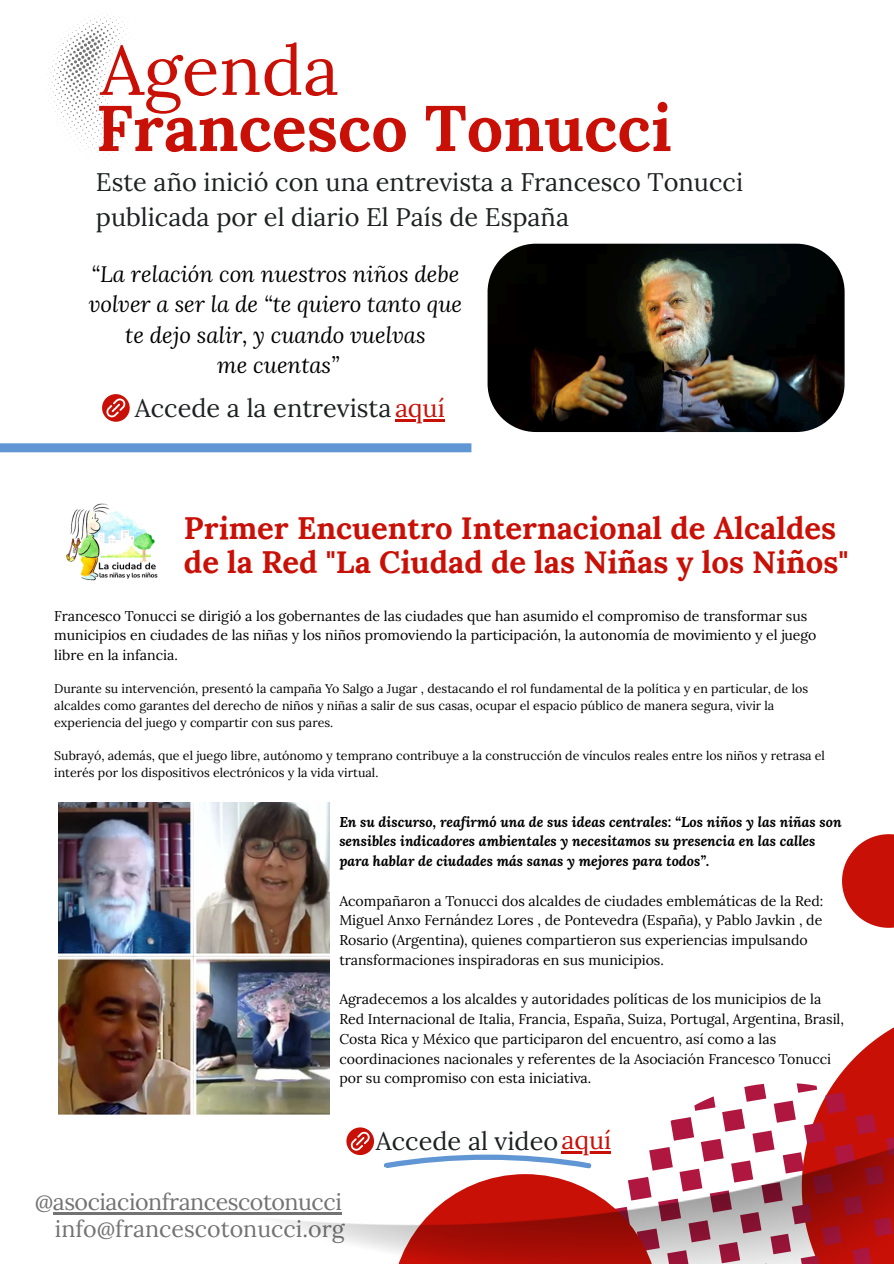
<style>
.page{position:relative;width:894px;height:1264px;background:#fff}
.page>*{position:absolute;margin:0;border:0;box-sizing:border-box;transform-origin:0 0}
.t1{font:69.45px "Lora";color:#c91007}
.t2{font:700 64.5px "Lora";color:#c91007}
.t3{font:700 30.9px/34.2px "Lora";color:#c91007}
.t4{font:25.35px "Lora";color:#1d2122}
.t5{font:23.25px "Lora";letter-spacing:-.02em;color:#737373}
.t6{font:23.25px "Lora";color:#737373}
.t7{font:italic 22.2px/30.3px "Lora";color:#000;text-align:center}
.t8{font:14.1px/19.8px "Lora";color:#000}
.t9{font:italic 700 14.1px/19.8px "Lora";color:#000}
.t10{font:12.45px/16.6px "Lora";color:#000}
.s1{color:#c91007}
</style>
<div class="page">
<img style="left:487px;top:244px;width:357px;height:188px;border-radius:48px">
<svg style="left:744px;top:1028px;width:149px;height:97px"></svg>
<svg style="left:842px;top:834px;width:51px;height:94px"></svg>
<svg style="left:694px;top:1096px;width:21px;height:14px"></svg>
<svg style="left:670px;top:1117px;width:22px;height:8px"></svg>
<svg style="left:744px;top:1082px;width:22px;height:19px"></svg>
<svg style="left:722px;top:1108px;width:22px;height:17px"></svg>
<svg style="left:794px;top:1082px;width:22px;height:10px"></svg>
<svg style="left:773px;top:1100px;width:22px;height:22px"></svg>
<svg style="left:825px;top:1092px;width:21px;height:21px"></svg>
<svg style="left:803px;top:1122px;width:22px;height:3px"></svg>
<svg style="left:855px;top:1114px;width:21px;height:11px"></svg>
<svg style="left:749px;top:1263px;width:20px;height:1px"></svg>
<svg style="left:47px;top:13px;width:83px;height:146px"></svg>
<svg style="left:102px;top:394px;width:28px;height:28px"></svg>
<img style="left:66px;top:503px;width:92px;height:78px">
<img style="left:58px;top:802px;width:272px;height:312px">
<div style="left:0;top:443px;width:471px;height:9px;background:#6196d5"></div>
<hr style="left:53px;top:1212px;width:288px;height:2px;background:#737373">
<img style="left:248px;top:1125px;width:645px;height:138px">
<svg style="left:383px;top:1125px;width:208px;height:90px"></svg>
<hr style="left:395px;top:419px;width:49px;height:2px;background:#c91007">
<hr style="left:561px;top:1151px;width:50px;height:2px;background:#c91007">
<p class="t1" style="left:100px;top:25px;width:240px">Agenda</p>
<h4 class="t2" style="left:96px;top:86px;width:577px">Francesco Tonucci</h4>
<p class="t4" style="left:96px;top:166px;width:648px">Este año inició con una entrevista a Francesco Tonucci</p>
<p class="t4" style="left:96px;top:201px;width:474px">publicada por el diario El País de España</p>
<p class="t7" style="left:89px;top:258px;width:375px">“La relación con nuestros niños debe volver a ser la de “te quiero tanto que te dejo salir, y cuando vuelvas<br>me cuentas”</p>
<p class="t4" style="left:135px;top:391px;width:311px">Accede a la entrevista <span class="s1">aquí</span></p>
<p class="t3" style="left:184px;top:510px;width:666px">Primer Encuentro Internacional de Alcaldes de la Red "La Ciudad de las Niñas y los Niños"</p>
<h4 class="t8" style="left:54px;top:605px;width:763px">Francesco Tonucci se dirigió a los gobernantes de las ciudades que han asumido el compromiso de transformar sus municipios en ciudades de las niñas y los niños promoviendo la participación, la autonomía de movimiento y el juego libre en la infancia.</h4>
<p class="t10" style="left:54px;top:680px;width:755px">Durante su intervención, presentó la campaña Yo Salgo a Jugar , destacando el rol fundamental de la política y en particular, de los alcaldes como garantes del derecho de niños y niñas a salir de sus casas, ocupar el espacio público de manera segura, vivir la experiencia del juego y compartir con sus pares.</p>
<h5 class="t10" style="left:54px;top:747px;width:772px">Subrayó, además, que el juego libre, autónomo y temprano contribuye a la construcción de vínculos reales entre los niños y retrasa el interés por los dispositivos electrónicos y la vida virtual.</h5>
<p class="t9" style="left:339px;top:811px;width:504px">En su discurso, reafirmó una de sus ideas centrales: “Los niños y las niñas son sensibles indicadores ambientales y necesitamos su presencia en las calles para hablar de ciudades más sanas y mejores para todos”.</p>
<p class="t8" style="left:339px;top:890px;width:485px">Acompañaron a Tonucci dos alcaldes de ciudades emblemáticas de la Red:<br>Miguel Anxo Fernández Lores , de Pontevedra (España), y Pablo Javkin , de Rosario (Argentina), quienes compartieron sus experiencias impulsando transformaciones inspiradoras en sus municipios.</p>
<p class="t8" style="left:339px;top:989px;width:506px">Agradecemos a los alcaldes y autoridades políticas de los municipios de la Red Internacional de Italia, Francia, España, Suiza, Portugal, Argentina, Brasil, Costa Rica y México que participaron del encuentro, así como a las coordinaciones nacionales y referentes de la Asociación Francesco Tonucci por su compromiso con esta iniciativa.</p>
<h2 class="t5" style="left:35px;top:1186px;width:308px">@asociacionfrancescotonucci</h2>
<h1 class="t6" style="left:55px;top:1213px;width:291px">info@francescotonucci.org</h1>
<h6 class="t4" style="left:376px;top:1124px;width:237px">Accede al video<span class="s1">aquí</span></h6>
</div>
